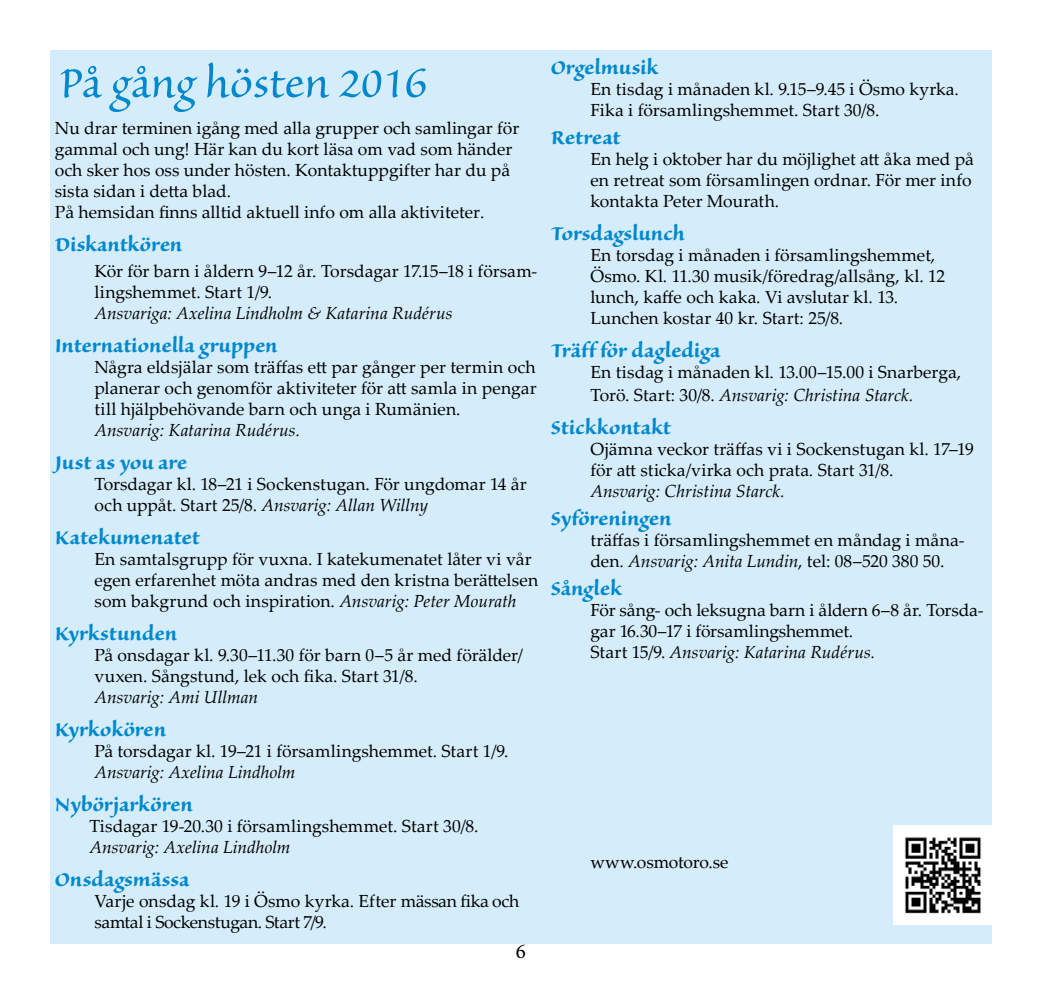
<style>
.page{position:relative;width:1042px;height:993px;background:#fff}
.page>*{position:absolute;margin:0;border:0;box-sizing:border-box;transform-origin:0 0}
.t1{font:52.5px "Sanvito Pro";color:#0088cd}
.t2{font:700 24.5px "Sanvito Pro";color:#0088cd}
.t3{font:21px "Minion Pro";color:#000}
.t4{font:17.5px/21px "Palatino Linotype";color:#000}
.t5{font:italic 17.5px "Palatino Linotype";letter-spacing:-.005em;color:#000}
.s1{font-style:italic}
</style>
<div class="page">
<div style="left:50px;top:50px;width:496px;height:893px;background:#d5edfa"></div>
<div style="left:546px;top:50px;width:446px;height:893px;background:#d5edfa"></div>
<img style="left:894px;top:825px;width:98px;height:99px">
<h1 class="t1" style="left:60px;top:55px;width:369px">På gång hösten 2016</h1>
<p class="t4" style="left:55px;top:117px;width:466px">Nu drar terminen igång med alla grupper och samlingar för gammal och ung! Här kan du kort läsa om vad som händer och sker hos oss under hösten. Kontaktuppgifter har du på sista sidan i detta blad.<br>På hemsidan finns alltid aktuell info om alla aktiviteter.</p>
<h2 class="t2" style="left:55px;top:230px;width:129px">Diskantkören</h2>
<p class="t4" style="left:94px;top:260px;width:444px">Kör för barn i åldern 9–12 år. Torsdagar 17.15–18 i försam&shy;lingshemmet. Start 1/9.</p>
<p class="t5" style="left:94px;top:300px;width:360px">Ansvariga: Axelina Lindholm &amp; Katarina Rudérus</p>
<h2 class="t2" style="left:55px;top:331px;width:224px">Internationella gruppen</h2>
<p class="t4" style="left:94px;top:356px;width:444px;text-align:justify">Några eldsjälar som träffas ett par gånger per termin och planerar och genomför aktiviteter för att samla in pengar till hjälpbehövande barn och unga i Rumänien.</p>
<p class="t5" style="left:94px;top:417px;width:207px">Ansvarig: Katarina Rudérus.</p>
<h2 class="t2" style="left:55px;top:448px;width:134px">Just as you are</h2>
<p class="t4" style="left:94px;top:473px;width:434px">Torsdagar kl. 18–21 i Sockenstugan. För ungdomar 14 år och uppåt. Start 25/8. <span class="s1">Ansvarig: Allan Willny</span></p>
<h2 class="t2" style="left:55px;top:523px;width:147px">Katekumenatet</h2>
<p class="t4" style="left:94px;top:548px;width:445px">En samtalsgrupp för vuxna. I katekumenatet låter vi vår egen erfarenhet möta andras med den kristna berättelsen som bakgrund och inspiration. <span class="s1">Ansvarig: Peter Mourath</span></p>
<h2 class="t2" style="left:55px;top:619px;width:124px">Kyrkstunden</h2>
<p class="t4" style="left:94px;top:643px;width:430px">På onsdagar kl. 9.30–11.30 för barn 0–5 år med förälder/ vuxen. Sångstund, lek och fika. Start 31/8.</p>
<p class="t5" style="left:94px;top:684px;width:165px">Ansvarig: Ami Ullman</p>
<h2 class="t2" style="left:55px;top:715px;width:113px">Kyrkokören</h2>
<p class="t4" style="left:94px;top:739px;width:415px">På torsdagar kl. 19–21 i församlingshemmet. Start 1/9.</p>
<p class="t5" style="left:94px;top:759px;width:202px">Ansvarig: Axelina Lindholm</p>
<h2 class="t2" style="left:55px;top:790px;width:140px">Nybörjarkören</h2>
<p class="t4" style="left:90px;top:814px;width:390px">Tisdagar 19-20.30 i församlingshemmet. Start 30/8.</p>
<p class="t5" style="left:90px;top:834px;width:202px">Ansvarig: Axelina Lindholm</p>
<h2 class="t2" style="left:55px;top:865px;width:136px">Onsdagsmässa</h2>
<p class="t4" style="left:94px;top:889px;width:426px">Varje onsdag kl. 19 i Ösmo kyrka. Efter mässan fika och samtal i Sockenstugan. Start 7/9.</p>
<p class="t3" style="left:516px;top:937px;width:12px">6</p>
<h2 class="t2" style="left:551px;top:53px;width:109px">Orgelmusik</h2>
<p class="t4" style="left:590px;top:77px;width:370px">En tisdag i månaden kl. 9.15–9.45 i Ösmo kyrka.<br>Fika i församlingshemmet. Start 30/8.</p>
<h2 class="t2" style="left:551px;top:123px;width:71px">Retreat</h2>
<p class="t4" style="left:590px;top:147px;width:385px">En helg i oktober har du möjlighet att åka med på en retreat som församlingen ordnar. För mer info kontakta Peter Mourath.</p>
<h2 class="t2" style="left:551px;top:219px;width:136px">Torsdagslunch</h2>
<p class="t4" style="left:590px;top:243px;width:356px">En torsdag i månaden i församlingshemmet, Ösmo. Kl. 11.30 musik/föredrag/allsång, kl. 12 lunch, kaffe och kaka. Vi avslutar kl. 13.<br>Lunchen kostar 40 kr. Start: 25/8.</p>
<h2 class="t2" style="left:551px;top:336px;width:171px">Träff för daglediga</h2>
<p class="t4" style="left:590px;top:359px;width:372px;line-height:23.1px">En tisdag i månaden kl. 13.00–15.00 i Snarberga,<br>Torö. Start: 30/8. <span class="s1">Ansvarig: Christina Starck.</span></p>
<h2 class="t2" style="left:551px;top:413px;width:122px">Stickkontakt</h2>
<p class="t4" style="left:590px;top:437px;width:385px">Ojämna veckor träffas vi i Sockenstugan kl. 17–19 för att sticka/virka och prata. Start 31/8.</p>
<p class="t5" style="left:590px;top:478px;width:196px">Ansvarig: Christina Starck.</p>
<h2 class="t2" style="left:551px;top:504px;width:122px">Syföreningen</h2>
<p class="t4" style="left:590px;top:528px;width:376px">träffas i församlingshemmet en måndag i måna&shy;den. <span class="s1">Ansvarig: Anita Lundin</span>, tel: 08–520 380 50.</p>
<h2 class="t2" style="left:551px;top:574px;width:73px">Sånglek</h2>
<p class="t4" style="left:590px;top:598px;width:395px">För sång- och leksugna barn i åldern 6–8 år. Torsda&shy;gar 16.30–17 i församlingshemmet.<br>Start 15/9. <span class="s1">Ansvarig: Katarina Rudérus.</span></p>
<p class="t4" style="left:590px;top:850px;width:140px">www.osmotoro.se</p>
</div>
